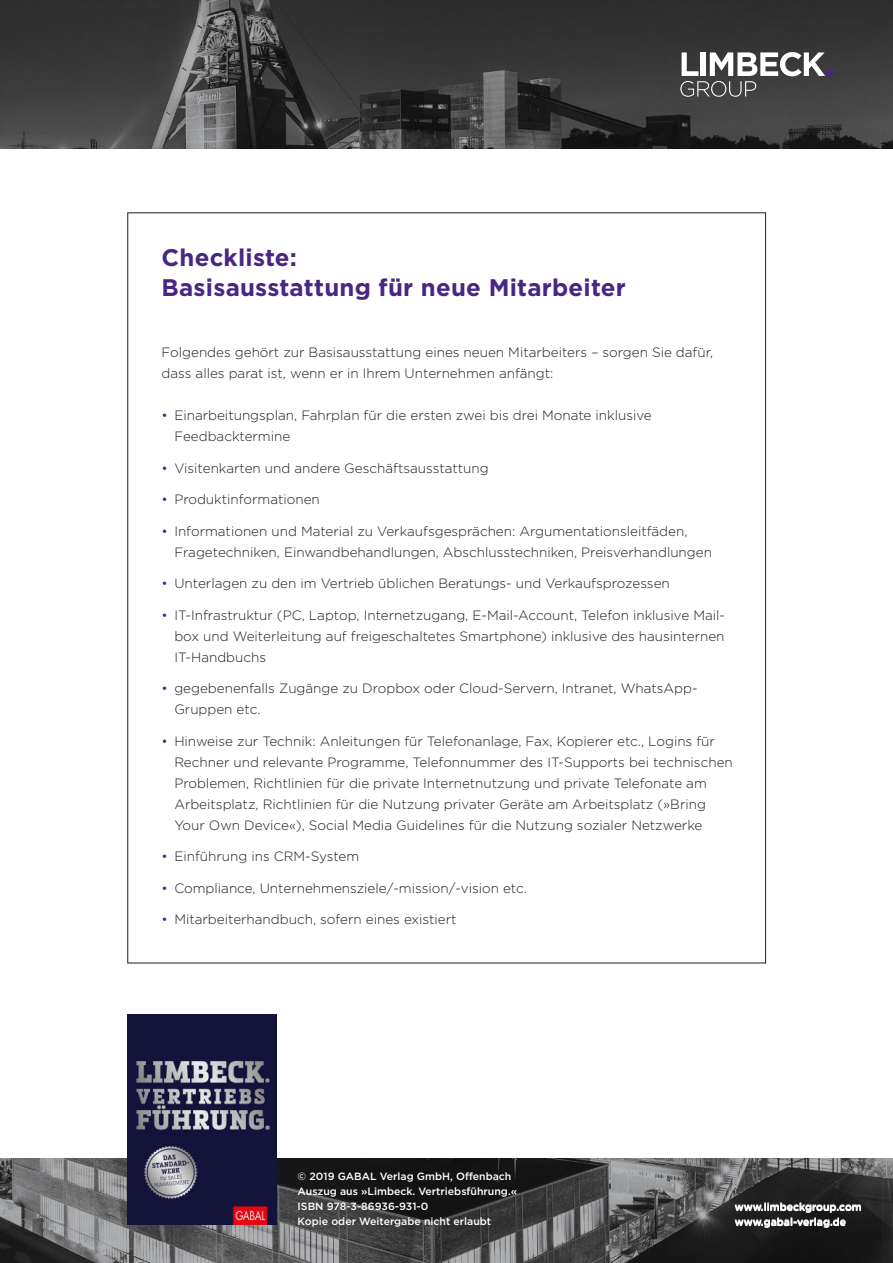
<style>
.page{position:relative;width:893px;height:1263px;background:#fff}
.page>*{position:absolute;margin:0;border:0;box-sizing:border-box;transform-origin:0 0}
.t1{font:700 24px/30px "Gotham";letter-spacing:.01em;color:#482683}
.t2{font:300 13.5px/21px "Gotham";color:#1d1d1b}
.t3{font:500 10.5px/15px "Gotham";color:#fff}
.s1{color:#482683}
</style>
<div class="page">
<img style="left:0;top:1158px;width:893px;height:105px">
<svg style="left:0;top:0;width:893px;height:149px;background:#3b3b3b"></svg>
<svg style="left:680px;top:52px;width:153px;height:45px"></svg>
<img style="left:128px;top:1014px;width:148px;height:210px">
<h1 class="t1" style="left:162px;top:244px;width:466px">Checkliste:<br>Basisausstattung für neue Mitarbeiter</h1>
<p class="t2" style="left:162px;top:342px;width:553px">Folgendes gehört zur Basisausstattung eines neuen Mitarbeiters – sorgen Sie dafür, dass alles parat ist, wenn er in Ihrem Unternehmen anfängt:</p>
<p class="t2" style="left:174px;top:405px;width:479px;text-indent:-13px"><span class="s1">•</span> Einarbeitungsplan, Fahrplan für die ersten zwei bis drei Monate inklusive<br>Feedbacktermine</p>
<p class="t2" style="left:162px;top:458px;width:329px"><span class="s1">•</span> Visitenkarten und andere Geschäftsausstattung</p>
<p class="t2" style="left:162px;top:489px;width:160px"><span class="s1">•</span> Produktinformationen</p>
<p class="t2" style="left:174px;top:521px;width:539px;text-indent:-13px"><span class="s1">•</span> Informationen und Material zu Verkaufsgesprächen: Argumentationsleitfäden,<br>Fragetechniken, Einwandbehandlungen, Abschlusstechniken, Preisverhandlungen</p>
<p class="t2" style="left:162px;top:573px;width:510px"><span class="s1">•</span> Unterlagen zu den im Vertrieb üblichen Beratungs- und Verkaufsprozessen</p>
<p class="t2" style="left:174px;top:605px;width:552px;text-align:justify;text-indent:-13px"><span class="s1">•</span> IT-Infrastruktur (PC, Laptop, Internetzugang, E-Mail-Account, Telefon inklusive Mail&shy;box und Weiterleitung auf freigeschaltetes Smartphone) inklusive des hausinternen IT-Handbuchs</p>
<p class="t2" style="left:174px;top:678px;width:525px;text-indent:-13px"><span class="s1">•</span> gegebenenfalls Zugänge zu Dropbox oder Cloud-Servern, Intranet, WhatsApp-<br>Gruppen etc.</p>
<p class="t2" style="left:174px;top:731px;width:560px;text-indent:-13px"><span class="s1">•</span> Hinweise zur Technik: Anleitungen für Telefonanlage, Fax, Kopierer etc., Logins für Rechner und relevante Programme, Telefonnummer des IT-Supports bei technischen Problemen, Richtlinien für die private Internetnutzung und private Telefonate am Arbeitsplatz, Richtlinien für die Nutzung privater Geräte am Arbeitsplatz (»Bring Your Own Device«), Social Media Guidelines für die Nutzung sozialer Netzwerke</p>
<p class="t2" style="left:162px;top:846px;width:199px"><span class="s1">•</span> Einführung ins CRM-System</p>
<p class="t2" style="left:162px;top:878px;width:367px"><span class="s1">•</span> Compliance, Unternehmensziele/-mission/-vision etc.</p>
<p class="t2" style="left:162px;top:909px;width:296px"><span class="s1">•</span> Mitarbeiterhandbuch, sofern eines existiert</p>
<p class="t3" style="left:298px;top:1169px;width:221px">© 2019 GABAL Verlag GmbH, Offenbach Auszug aus »Limbeck. Vertriebsführung.« ISBN 978-3-86936-931-0<br>Kopie oder Weitergabe nicht erlaubt</p>
<p class="t3" style="left:735px;top:1199px;width:129px">www.limbeckgroup.com www.gabal-verlag.de</p>
</div>
